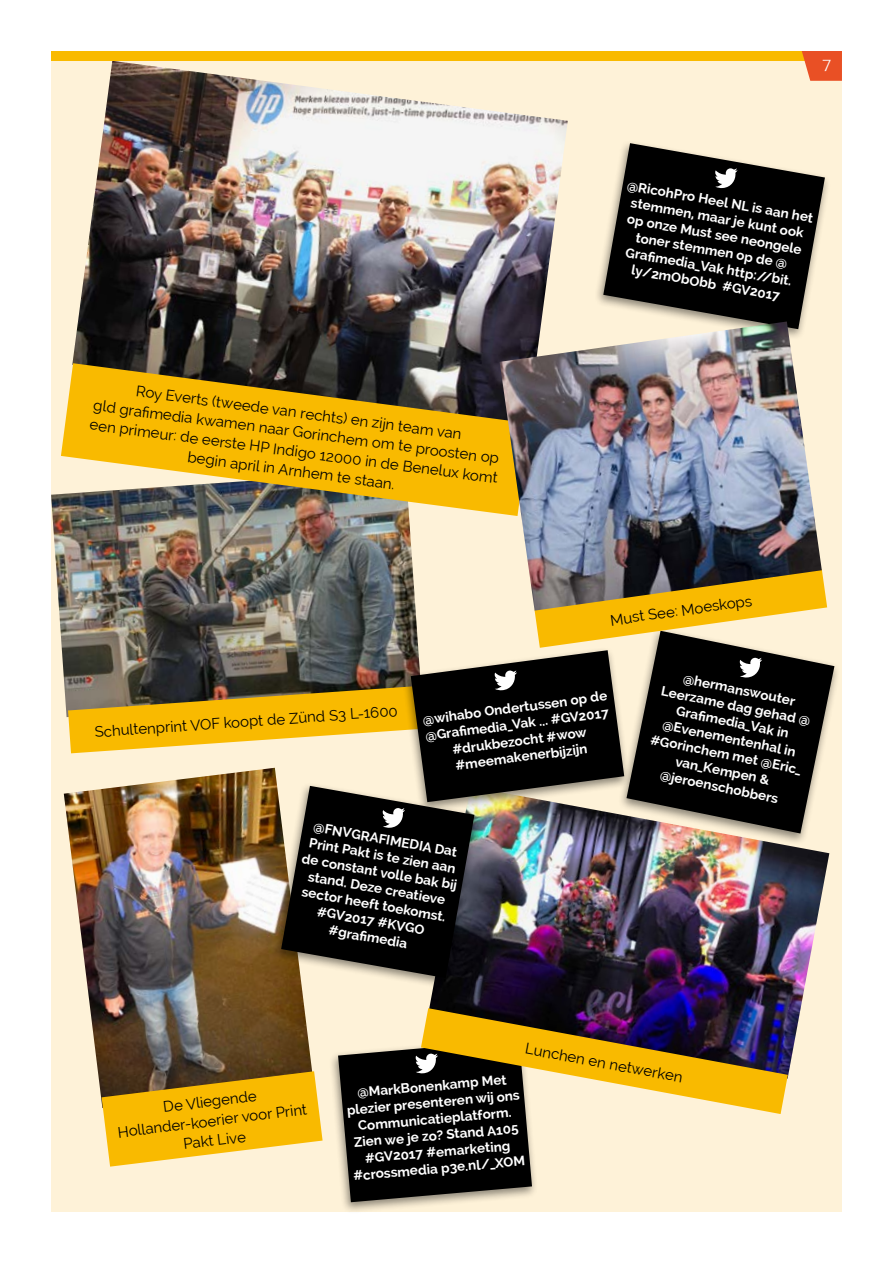
<style>
.page{position:relative;width:893px;height:1263px;background:#fff}
.page>*{position:absolute;margin:0;border:0;box-sizing:border-box;transform-origin:0 0}
.t1{font:300 16.5px "Formata";color:#fff}
.t2{font:15px/19.5px "Raleway";color:#000;text-align:center}
.t3{font:700 13.5px/16.5px "Raleway";color:#fff;text-align:center}
</style>
<div class="page">
<div style="left:51px;top:51px;width:791px;height:1161px;background:#fef2d8"></div>
<img style="left:72px;top:61px;width:496px;height:302px">
<img style="left:51px;top:494px;width:362px;height:223px">
<img style="left:64px;top:793px;width:248px;height:311px">
<img style="left:429px;top:978px;width:378px;height:98px">
<svg style="left:61px;top:363px;width:439px;height:153px;fill:#f9ba00"></svg>
<svg style="left:102px;top:1071px;width:221px;height:95px"></svg>
<div style="left:272px;top:782px;width:208px;height:207px;background:#000;opacity:.45"></div>
<div style="left:329px;top:1036px;width:209px;height:178px;background:#000;opacity:.45"></div>
<svg style="left:603px;top:143px;width:222px;height:178px"></svg>
<svg style="left:338px;top:1008px;width:450px;height:194px"></svg>
<img style="left:68px;top:569px;width:766px;height:409px">
<img style="left:500px;top:321px;width:322px;height:290px">
<div style="left:52px;top:51px;width:790px;height:10px;background:#f9ba00"></div>
<svg style="left:802px;top:51px;width:40px;height:30px"></svg>
<p class="t1" style="left:822px;top:55px;width:11px">7</p>
<p class="t2" style="left:97px;top:374px;width:417px;rotate:8deg">Roy Everts (tweede van rechts) en zijn team van<br>gld grafi media kwamen naar Gorinchem om te proosten op een primeur: de eerste HP Indigo 12000 in de Benelux komt begin april in Arnhem te staan.</p>
<p class="t3" style="left:629px;top:177px;width:193px;rotate:10deg">@RicohPro Heel NL is aan het stemmen, maarje kuntook op onze Mustsee neongele tonerstemmen op de @<br>Grafi media_Vak http://bit. ly/2mObObb #GV2017</p>
<p class="t2" style="left:609px;top:611px;width:144px;rotate:-8deg">MustSee: Moeskops</p>
<p class="t2" style="left:94px;top:722px;width:305px;rotate:-4deg">SchultenprintVOF kooptde Zünd S3 L-1600</p>
<p class="t3" style="left:422px;top:711px;width:187px;rotate:-7deg">@wihabo Ondertussen op de @Grafi media_Vak ... #GV2017 #drukbezocht#wow #meemakenerbijzijn</p>
<p class="t3" style="left:309px;top:817px;width:159px;rotate:10deg">@FNVGRA FIMEDIA Dat<br>PrintPaktis te zien aan de constantvolle bak bij stand. Deze creatieve sectorheefttoekomst. #GV2017 #KVGO<br>#grafi media</p>
<p class="t3" style="left:665px;top:667px;width:155px;rotate:11deg">@hermanswouter<br>Leerzame dag gehad @<br>Grafi media_Vak in @Evenementenhal in #Gorinchem met @Eric_ van_Kempen &amp; @jeroenschobbers</p>
<p class="t2" style="left:114px;top:1103px;width:196px;rotate:-7deg">De Vliegende<br>Hollander-koerier voor Print<br>PaktLive</p>
<p class="t2" style="left:527px;top:1038px;width:161px;rotate:11deg">Lunchen en netwerken</p>
<p class="t3" style="left:345px;top:1085px;width:175px;rotate:-5deg">@MarkBonenkamp Met plezierpresenteren wij ons<br>Communicatieplatform.<br>Zien we je zo? Stand A105 #GV2017 #emarketing #crossmedia p3e.nl/_XOM</p>
</div>
